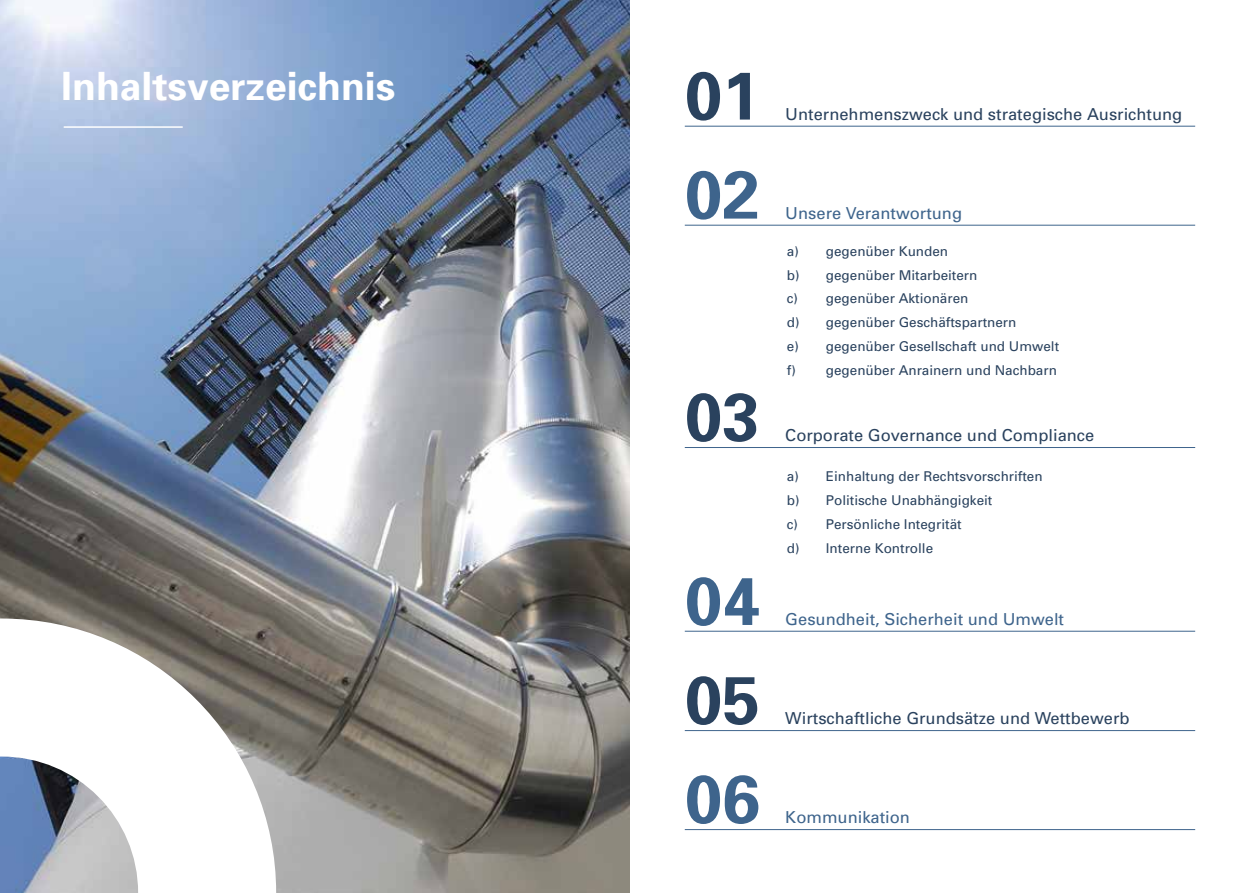
<style>
.page{position:relative;width:1259px;height:893px;background:#fff}
.page>*{position:absolute;margin:0;border:0;box-sizing:border-box;transform-origin:0 0}
.t1{font:700 67.5px "Univers";color:#2a425e}
.t2{font:700 67.5px "Univers";color:#3e648c}
.t3{font:700 39px "Univers";color:#fff}
.t4{font:16.5px "Univers";color:#2a425e}
.t5{font:16.5px "Univers";color:#3e648c}
.t6{font:13.5px/23.7px "Univers";color:#2a425e}
</style>
<div class="page">
<img style="left:0;top:0;width:629px;height:893px">
<hr style="left:685px;top:126px;width:510px;height:1px;background:#3e648c">
<hr style="left:685px;top:225px;width:510px;height:1px;background:#3e648c">
<hr style="left:685px;top:447px;width:510px;height:1px;background:#3e648c">
<hr style="left:685px;top:631px;width:510px;height:1px;background:#3e648c">
<hr style="left:685px;top:730px;width:510px;height:1px;background:#3e648c">
<hr style="left:685px;top:829px;width:510px;height:1px;background:#3e648c">
<hr style="left:64px;top:126px;width:118px;height:2px;background:#fff">
<svg style="left:0;top:618px;width:276px;height:275px"></svg>
<h2 class="t3" style="left:61px;top:61px;width:335px">Inhaltsverzeichnis</h2>
<h1 class="t1" style="left:685px;top:52px;width:77px">01</h1>
<h1 class="t2" style="left:685px;top:151px;width:77px">02</h1>
<h1 class="t1" style="left:685px;top:374px;width:77px">03</h1>
<h1 class="t2" style="left:685px;top:558px;width:77px">04</h1>
<h1 class="t1" style="left:685px;top:657px;width:77px">05</h1>
<h1 class="t2" style="left:685px;top:756px;width:77px">06</h1>
<p class="t4" style="left:785px;top:103px;width:398px">Unternehmenszweck und strategische Ausrichtung</p>
<p class="t5" style="left:785px;top:202px;width:178px">Unsere Verantwortung</p>
<p class="t6" style="left:787px;top:239px;width:274px">a) gegenüber Kunden<br>b) gegenüber Mitarbeitern<br>c) gegenüber Aktionären<br>d) gegenüber Geschäftspartnern<br>e) gegenüber Gesellschaft und Umwelt f) gegenüber Anrainern und Nachbarn</p>
<p class="t4" style="left:785px;top:425px;width:310px">Corporate Governance und Compliance</p>
<p class="t6" style="left:787px;top:464px;width:257px">a) Einhaltung der Rechtsvorschriften b) Politische Unabhängigkeit<br>c) Persönliche Integrität<br>d) Interne Kontrolle</p>
<p class="t5" style="left:785px;top:609px;width:280px">Gesundheit, Sicherheit und Umwelt</p>
<p class="t4" style="left:785px;top:708px;width:346px">Wirtschaftliche Grundsätze und Wettbewerb</p>
<p class="t5" style="left:785px;top:807px;width:126px">Kommunikation</p>
</div>
